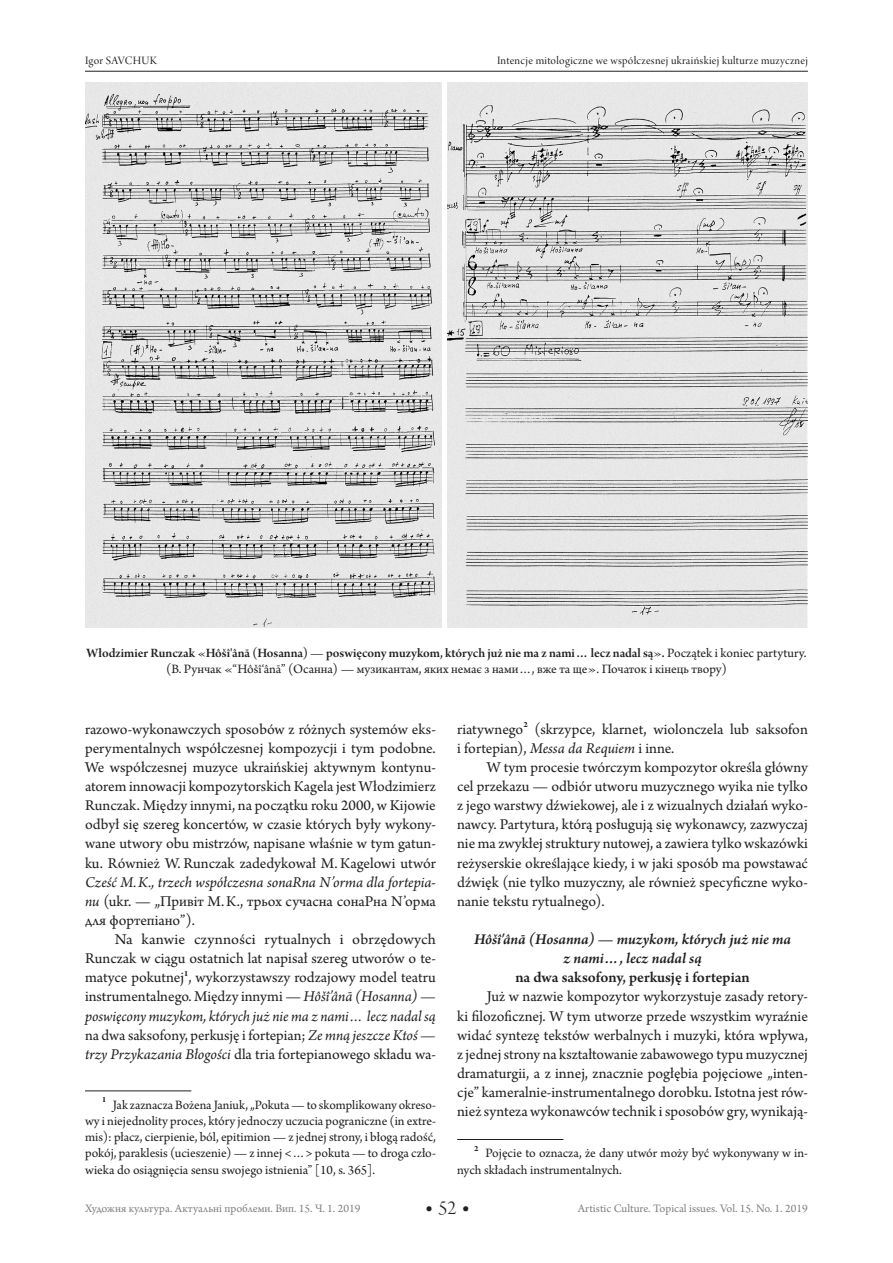
<style>
.page{position:relative;width:893px;height:1263px;background:#fff}
.page>*{position:absolute;margin:0;border:0;box-sizing:border-box;transform-origin:0 0}
.t1{font:22.5px "Arno Pro";color:#231f20}
.t2{font:15.75px/19.2px "Arno Pro";color:#231f20;text-align:justify}
.t3{font:italic 600 15.75px/19.2px "Arno Pro";letter-spacing:-.005em;color:#231f20;text-align:center}
.t4{font:600 15.75px "Arno Pro";color:#231f20}
.t5{font:13.5px/16.2px "Arno Pro";color:#231f20;text-align:justify}
.t6{font:13.5px "Arno Pro Smbd Subhead";color:#231f20}
.t7{font:12px "Arno Pro";color:#808285}
.t8{font:12px "Arno Pro Display";letter-spacing:.025em;color:#231f20}
.s1{font-family:"Arno Pro"}
.s2{font-style:italic}
.s3{font-family:"Arno Pro Smbd Subhead";font-size:13.5px}
.s4{font-family:"Arno Pro Smbd Subhead"}
.s5{font-family:"Arno Pro Light Display";font-size:21px}
</style>
<div class="page">
<hr style="left:85px;top:71px;width:723px;height:1px;background:#231f20">
<hr style="left:85px;top:1090px;width:106px;height:1px;background:#231f20">
<hr style="left:457px;top:1139px;width:106px;height:1px;background:#231f20">
<img style="left:85px;top:83px;width:356px;height:544px">
<img style="left:447px;top:83px;width:361px;height:544px">
<p class="t8" style="left:85px;top:54px;width:73px">Igor SAVCHUK</p>
<p class="t8" style="left:497px;top:54px;width:312px">Intencje mitologiczne we współczesnej ukraińskiej kulturze muzycznej</p>
<p class="t6" style="left:86px;top:645px;width:722px">Włodzimier Runczak «Hôšî'ânā (Hosanna) — poswięcony muzykom, których już nie ma z nami… lecz nadal są». <span class="s1">Początek i koniec partytury.</span></p>
<p class="t5" style="left:166px;top:662px;width:562px">(В. Рунчак «“Hôšî‘ânā” (Осанна) — музикантам, яких немає з нами…, вже та ще». Початок і кінець твору)</p>
<p class="t2" style="left:85px;top:720px;width:352px">razowo-wykonawczych sposobów z różnych systemów eks&shy;perymentalnych współczesnej kompozycji i tym podobne.<br>We współczesnej muzyce ukraińskiej aktywnym kontynu&shy;atorem innowacji kompozytorskich Каgela jest Włodzimierz Runczak. Między innymi, na początku roku 2000, w Kijowie odbył się szereg koncertów, w czasie których były wykony&shy;wane utwory obu mistrzów, napisane właśnie w tym gatun&shy;ku. Również W. Runczak zadedykował М. Каgelowi utwór</p>
<p class="t2" style="left:85px;top:873px;width:352px"><span class="s2">Cześć М.К., trzech współczesna sonaRna N’оrma dla fortepia&shy;nu</span> (ukr. — „Привіт М.К., трьох сучасна сонаРна N’орма для фортепіано”).</p>
<p class="t2" style="left:85px;top:930px;width:352px;text-indent:30px">Na kanwie czynności rytualnych i obrzędowych Runczak w ciągu ostatnich lat napisał szereg utworów o te&shy;matyce pokutnej<span class="s3">1</span>, wykorzystawszy rodzajowy model teatru instrumentalnego. Między innymi — <span class="s2">Hôšî’ânā (Hosanna) — poswięcony muzykom, których już nie ma z nami… lecz nadal są </span>na dwa saksofony, perkusję i fortepian; <span class="s2">Ze mną jeszcze Ktoś — trzy Przykazania Błogości</span> dla tria fortepianowego składu wa-</p>
<p class="t5" style="left:85px;top:1097px;width:352px;text-indent:17px"><span class="s4">1</span> Jak zaznacza Bożena Janiuk, „Pokuta — to skomplikowany okreso&shy;wy i niejednolity proces, który jednoczy uczucia pograniczne (in extre&shy;mis): płacz, cierpienie, ból, epitimion — z jednej strony, i błogą radość, pokój, paraklesis (ucieszenie) — z innej &lt;…&gt; pokuta — to droga czło&shy;wieka do osiągnięcia sensu swojego istnienia” [10, s. 365].</p>
<p class="t2" style="left:457px;top:720px;width:352px">riatywnego<span class="s3">2</span> (skrzypce, klarnet, wiolonczela lub saksofon i fortepian), <span class="s2">Messa da Requiem</span> i inne.</p>
<p class="t2" style="left:457px;top:758px;width:352px;text-indent:30px">W tym procesie twórczym kompozytor określa główny cel przekazu — odbiór utworu muzycznego wyika nie tylko z jego warstwy dźwiekowej, ale i z wizualnych działań wyko&shy;nawcy. Partytura, którą posługują się wykonawcy, zazwyczaj nie ma zwykłej struktury nutowej, a zawiera tylko wskazówki reżyserskie określające kiedy, i w jaki sposób ma powstawać dźwięk (nie tylko muzyczny, ale również specyficzne wyko&shy;nanie tekstu rytualnego).</p>
<p class="t3" style="left:474px;top:930px;width:318px">Hôšî'ânā (Hosanna) — muzykom, których już nie ma z nami…, lecz nadal są</p>
<p class="t4" style="left:515px;top:968px;width:236px">na dwa saksofony, perkusję i fortepian</p>
<p class="t2" style="left:457px;top:988px;width:352px;text-indent:30px">Już w nazwie kompozytor wykorzystuje zasady retory&shy;ki filozoficznej. W tym utworze przede wszystkim wyraźnie widać syntezę tekstów werbalnych i muzyki, która wpływa, z jednej strony na kształtowanie zabawowego typu muzycznej dramaturgii, a z innej, znacznie pogłębia pojęciowe „inten&shy;cje” kameralnie-instrumentalnego dorobku. Istotna jest rów&shy;nież synteza wykonawców technik i sposobów gry, wynikają-</p>
<p class="t5" style="left:457px;top:1146px;width:352px;text-indent:17px"><span class="s4">2</span> Pojęcie to oznacza, że dany utwór moży być wykonywany w in&shy;nych składach instrumentalnych.</p>
<p class="t7" style="left:85px;top:1201px;width:277px">Художня культура. Актуальні проблеми. Вип. 15. Ч. 1. 2019</p>
<h1 class="t1" style="left:425px;top:1193px;width:47px">• <span class="s5">52</span> •</h1>
<p class="t7" style="left:578px;top:1201px;width:232px">Artistic Culture. Topical issues. Vol. 15. No. 1. 2019</p>
</div>
